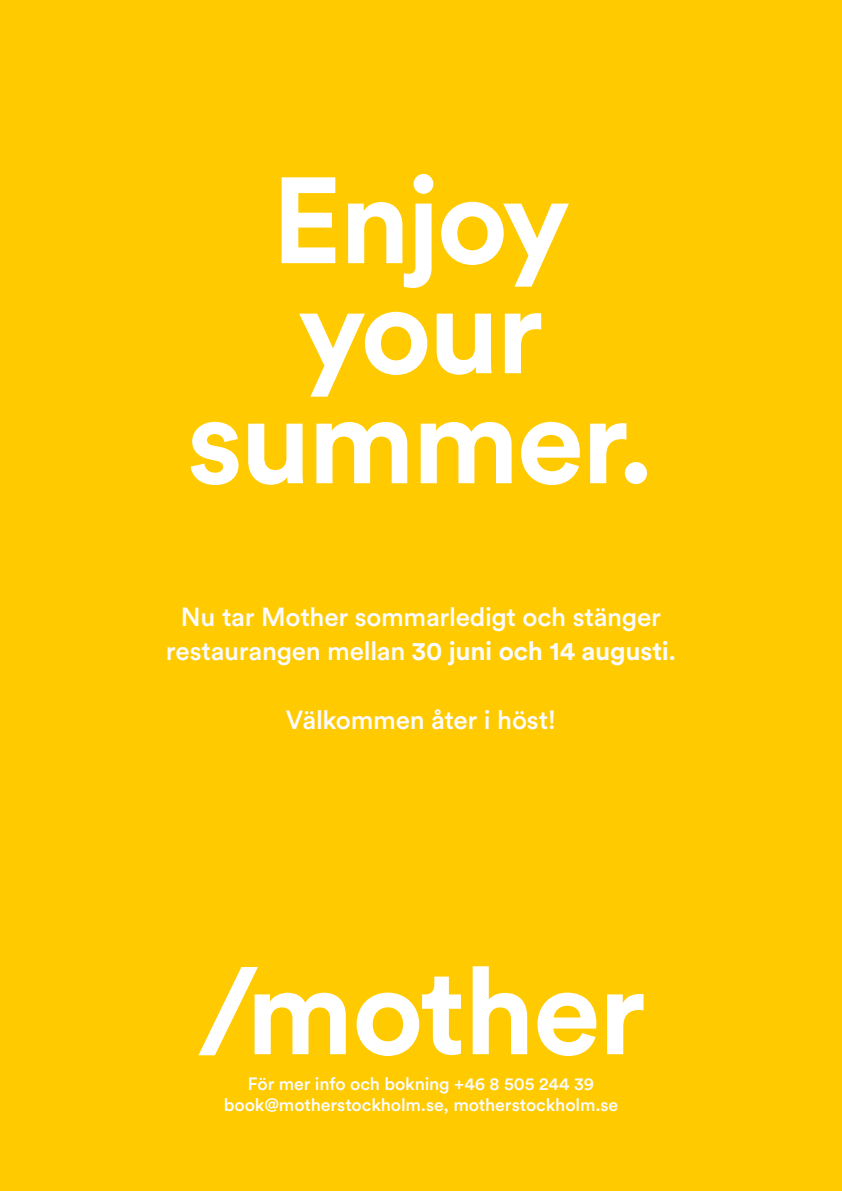
<style>
.page{position:relative;width:842px;height:1191px;background:#ffcb00}
.page>*{position:absolute;margin:0;border:0;box-sizing:border-box;transform-origin:0 0}
.t1{font:700 121px/110px "Circular Std";letter-spacing:-.025em;color:#fff;text-align:center}
.t2{font:500 26px/34px "Circular Std";letter-spacing:-.01em;color:#fbfbfd;text-align:center}
.t3{font:500 17.7px/21.3px "Circular Std";letter-spacing:-.005em;color:#fbfbfd;text-align:center}
.s1{font-weight:700}
</style>
<div class="page">
<svg style="left:198px;top:966px;width:445px;height:90px"></svg>
<h1 class="t1" style="left:187px;top:163px;width:469px">Enjoy your summer.</h1>
<p class="t2" style="left:166px;top:600px;width:512px">Nu tar Mother sommarledigt och stänger restaurangen mellan <span class="s1">30 juni och 14 augusti</span>.</p>
<p class="t2" style="left:286px;top:702px;width:272px">Välkommen åter i höst!</p>
<p class="t3" style="left:224px;top:1073px;width:396px">För mer info och bokning +46 8 505 244 39 book@motherstockholm.se, motherstockholm.se</p>
</div>
